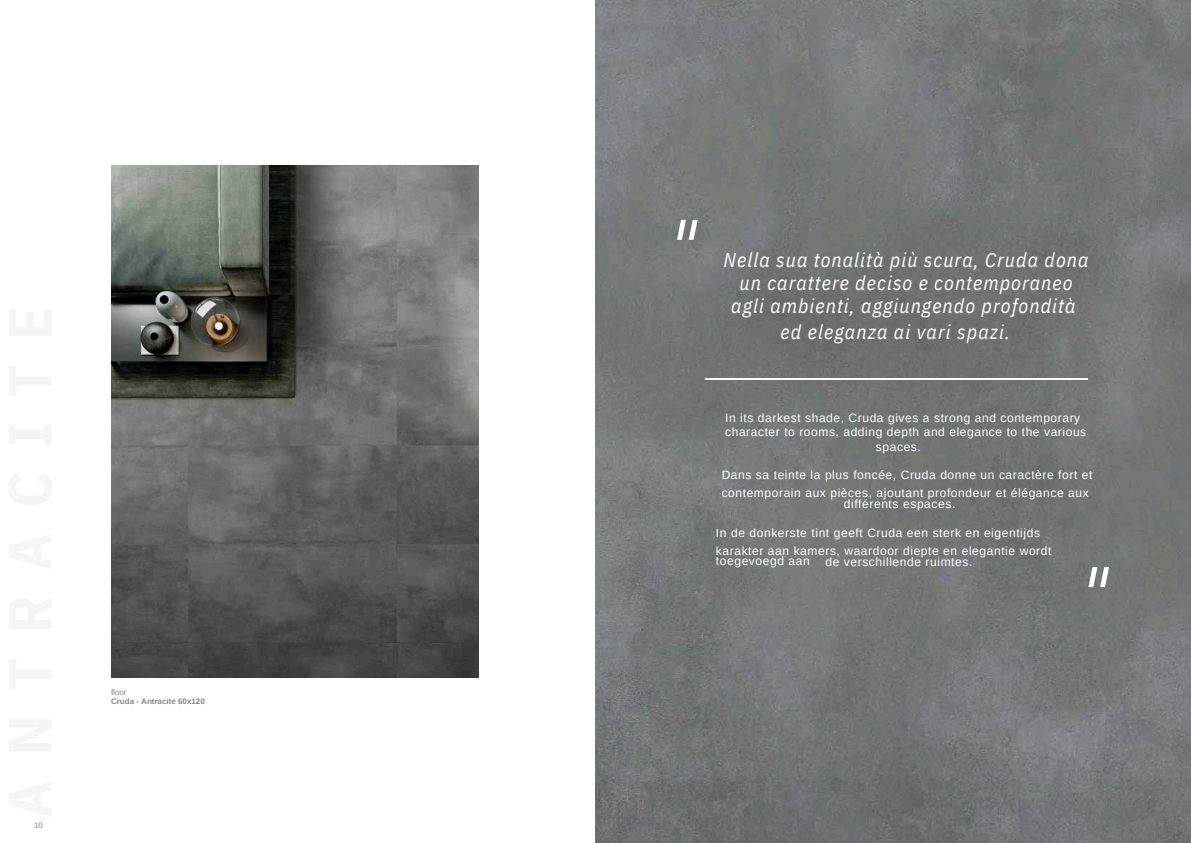
<style>
.page{position:relative;width:1191px;height:843px;background:#fff}
.page>*{position:absolute;margin:0;border:0;box-sizing:border-box;transform-origin:0 0}
.t1{font:italic 72px "IBM Plex Sans Cond";color:#fff}
.t2{font:italic 20px/23.2px "IBM Plex Sans Cond";letter-spacing:.05em;color:#fff;text-align:center}
.t3{font:12px/18px "Arimo";letter-spacing:.05em;color:#fff}
.t4{font:700 8px/9px "Arimo";color:#878686}
.t5{font:8px "Arimo";color:#878686}
.s1{font-weight:400}
</style>
<div class="page">
<img style="left:595px;top:0;width:595px;height:842px">
<img style="left:111px;top:165px;width:367px;height:512px">
<hr style="left:704px;top:378px;width:383px;height:1px;background:#fff">
<p class="t5" style="left:34px;top:820px;width:10px">10</p>
<p class="t4" style="left:111px;top:687px;width:95px"><span class="s1">floor<br></span>Cruda - Antracite 60x120</p>
<h3 class="t1" style="left:668px;top:199px;width:28px">"</h3>
<p class="t2" style="left:723px;top:247px;width:366px">Nella sua tonalità più scura, Cruda dona un carattere deciso e contemporaneo agli ambienti, aggiungendo profondità</p>
<h2 class="t2" style="left:780px;top:319px;width:231px">ed eleganza ai vari spazi.</h2>
<h2 class="t3" style="left:725px;top:410px;width:362px;line-height:14.2px">In its darkest shade, Cruda gives a strong and contemporary character to rooms, adding depth and elegance to the various</h2>
<h3 class="t3" style="left:875px;top:437px;width:46px">spaces.</h3>
<h3 class="t3" style="left:721px;top:466px;width:372px">Dans sa teinte la plus foncée, Cruda donne un caractère fort et contemporain aux pièces, ajoutant profondeur et élégance aux</h3>
<h3 class="t3" style="left:843px;top:494px;width:113px">différents espaces.</h3>
<h3 class="t3" style="left:716px;top:523px;width:337px">In de donkerste tint geeft Cruda een sterk en eigentijds karakter aan kamers, waardoor diepte en elegantie wordt</h3>
<h3 class="t3" style="left:716px;top:552px;width:95px">toegevoegd aan</h3>
<p class="t3" style="left:825px;top:552px;width:148px">de verschillende ruimtes.</p>
<h3 class="t1" style="left:1080px;top:546px;width:28px">"</h3>
</div>
